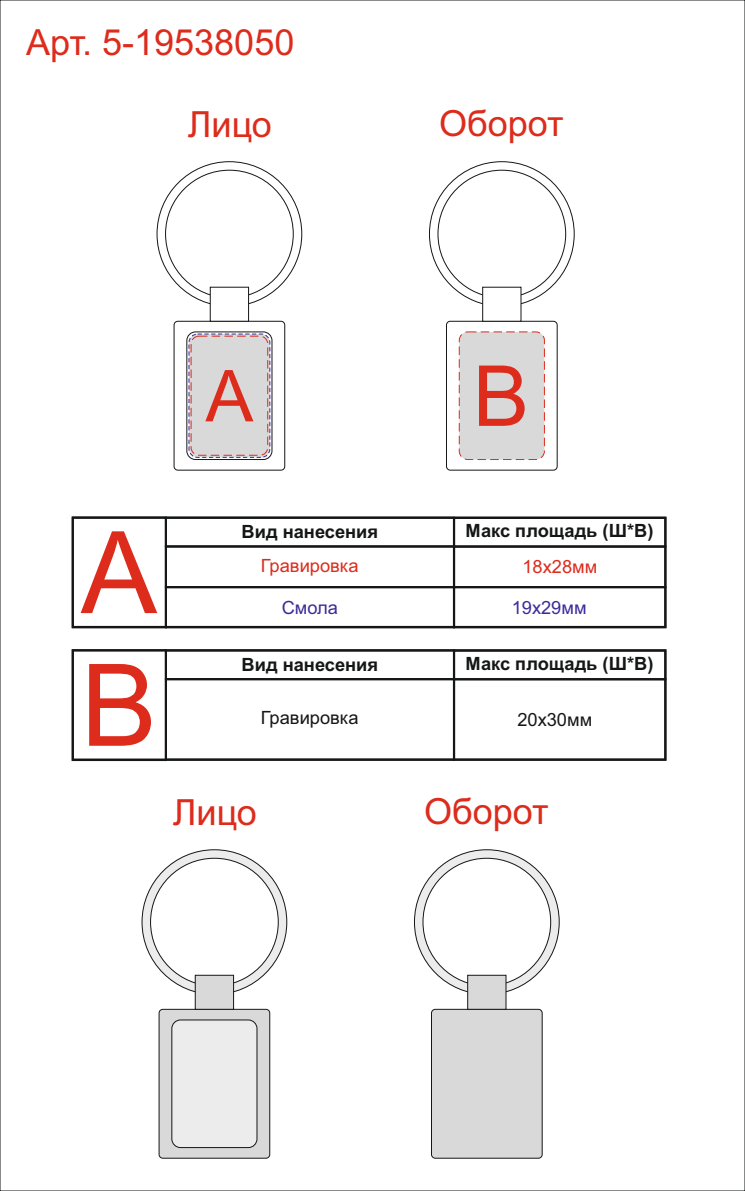
<style>
.page{position:relative;width:745px;height:1191px;background:#fff}
.page>*{position:absolute;margin:0;border:0;box-sizing:border-box;transform-origin:0 0}
.t1{font:114.15px "Arial";color:#dd2b1c}
.t2{font:84.15px "Arial";color:#dd2b1c}
.t3{font:71.55px "Arial";color:#dd2b1c}
.t4{font:36px "Arial";color:#dd2b1c}
.t5{font:700 18.3px "Arial";color:#151616}
.t6{font:18.3px "Arial";color:#dd2b1c}
.t7{font:18.3px "Arial";color:#151616}
.t8{font:18.3px "Arial";color:#3c2b99}
</style>
<div class="page">
<div style="left:446px;top:321px;width:111px;height:149px;background:#fff;border:1px solid #151616;border-radius:4px"></div>
<div style="left:431px;top:1009px;width:111px;height:149px;background:#d9d9da;border:1px solid #151616;border-radius:4px"></div>
<svg style="left:429px;top:161px;width:145px;height:145px"></svg>
<svg style="left:414px;top:849px;width:145px;height:145px;background:#d0d1d1"></svg>
<div style="left:437px;top:170px;width:128px;height:128px;background:#fff;border:1px solid #151616;border-radius:50%"></div>
<div style="left:422px;top:858px;width:128px;height:128px;background:#fff;border:1px solid #151616;border-radius:50%"></div>
<svg style="left:482px;top:287px;width:39px;height:34px"></svg>
<svg style="left:467px;top:975px;width:39px;height:34px"></svg>
<div style="left:458px;top:331px;width:86px;height:129px;background:#d9d9da;border:1px dashed #dd2b1c;border-radius:9px"></div>
<div style="left:174px;top:321px;width:111px;height:149px;background:#fff;border:1px solid #151616;border-radius:4px"></div>
<div style="left:159px;top:1009px;width:111px;height:149px;background:#d9d9da;border:1px solid #151616;border-radius:4px"></div>
<svg style="left:157px;top:161px;width:145px;height:145px"></svg>
<svg style="left:142px;top:849px;width:145px;height:145px;background:#d2d2d2"></svg>
<div style="left:165px;top:170px;width:128px;height:128px;background:#fff;border:1px solid #151616;border-radius:50%"></div>
<div style="left:150px;top:858px;width:128px;height:128px;background:#fff;border:1px solid #151616;border-radius:50%"></div>
<svg style="left:186px;top:332px;width:86px;height:128px"></svg>
<div style="left:171px;top:1019px;width:86px;height:128px;background:#ececec;border:1px solid #151616;border-radius:9px"></div>
<svg style="left:210px;top:287px;width:39px;height:34px"></svg>
<svg style="left:195px;top:975px;width:39px;height:34px"></svg>
<div style="left:188px;top:333px;width:82px;height:125px;background:#d9d9da;border:1px dashed #3c2b99;border-radius:9px"></div>
<div style="left:190px;top:336px;width:78px;height:120px;border:1px dashed #dd2b1c;border-radius:8px"></div>
<div style="left:165px;top:517px;width:290px;height:30px;border:2px solid #151616"></div>
<div style="left:165px;top:545px;width:290px;height:43px;border:2px solid #151616"></div>
<div style="left:165px;top:586px;width:290px;height:42px;border:2px solid #151616"></div>
<div style="left:452px;top:545px;width:214px;height:43px;border:2px solid #151616"></div>
<div style="left:452px;top:517px;width:214px;height:30px;border:2px solid #151616"></div>
<div style="left:452px;top:586px;width:214px;height:42px;border:2px solid #151616"></div>
<div style="left:72px;top:516px;width:95px;height:112px;border:2px solid #151616"></div>
<div style="left:165px;top:649px;width:290px;height:31px;border:2px solid #151616"></div>
<div style="left:165px;top:678px;width:290px;height:82px;border:2px solid #151616"></div>
<div style="left:452px;top:678px;width:214px;height:82px;border:2px solid #151616"></div>
<div style="left:452px;top:649px;width:214px;height:31px;border:2px solid #151616"></div>
<div style="left:72px;top:649px;width:95px;height:112px;border:2px solid #151616"></div>
<h3 class="t4" style="left:26px;top:29px;width:269px">Арт. 5-19538050</h3>
<h3 class="t4" style="left:188px;top:111px;width:85px">Лицо</h3>
<h3 class="t3" style="left:205px;top:369px;width:49px">A</h3>
<h3 class="t4" style="left:439px;top:110px;width:126px">Оборот</h3>
<h2 class="t2" style="left:472px;top:364px;width:58px">B</h2>
<h1 class="t1" style="left:81px;top:530px;width:78px">A</h1>
<h1 class="t1" style="left:81px;top:662px;width:78px">B</h1>
<p class="t5" style="left:241px;top:525px;width:138px">Вид нанесения</p>
<p class="t5" style="left:465px;top:523px;width:189px">Макс площадь (Ш*В)</p>
<p class="t6" style="left:260px;top:558px;width:99px">Гравировка</p>
<p class="t6" style="left:522px;top:560px;width:76px">18х28мм</p>
<p class="t8" style="left:281px;top:600px;width:58px">Смола</p>
<p class="t8" style="left:511px;top:600px;width:76px">19х29мм</p>
<p class="t5" style="left:241px;top:657px;width:138px">Вид нанесения</p>
<p class="t5" style="left:465px;top:656px;width:189px">Макс площадь (Ш*В)</p>
<p class="t7" style="left:260px;top:711px;width:99px">Гравировка</p>
<p class="t7" style="left:517px;top:712px;width:76px">20х30мм</p>
<h3 class="t4" style="left:173px;top:799px;width:85px">Лицо</h3>
<h3 class="t4" style="left:424px;top:798px;width:126px">Оборот</h3>
</div>
